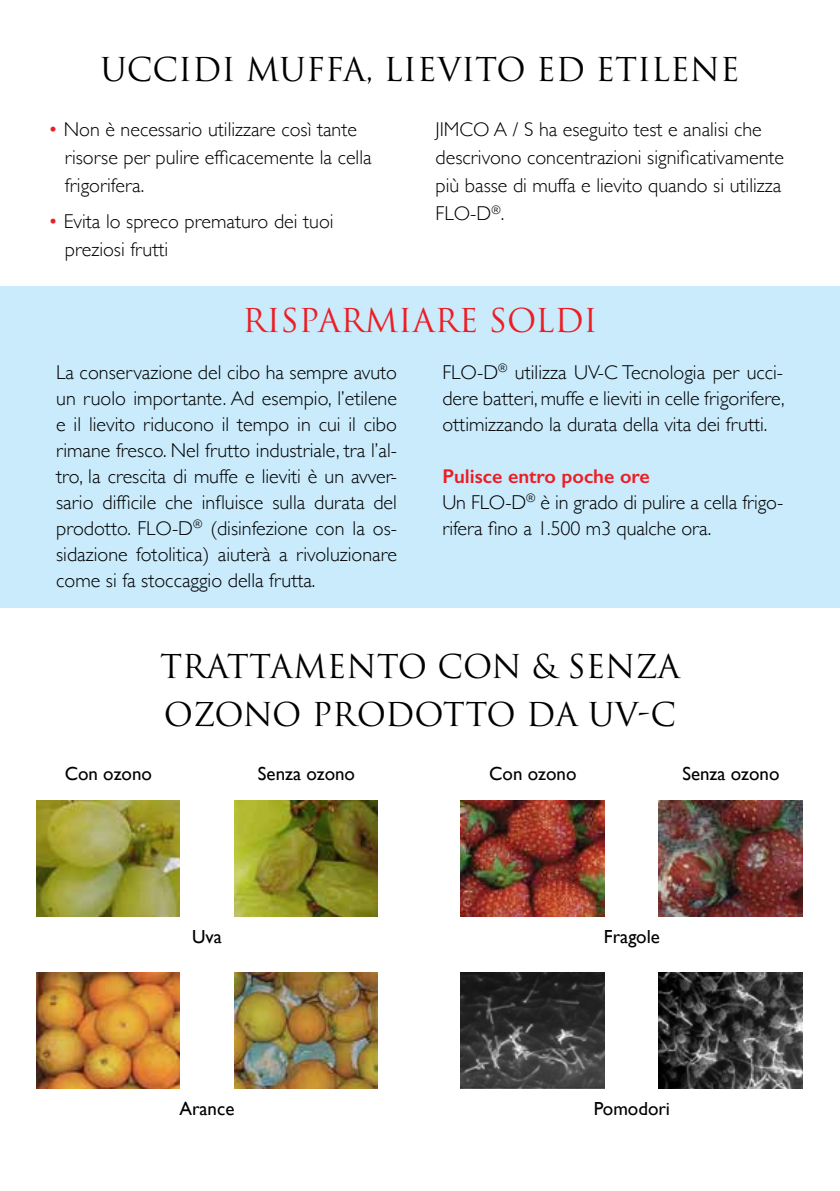
<style>
.page{position:relative;width:840px;height:1191px;background:#fff}
.page>*{position:absolute;margin:0;border:0;box-sizing:border-box;transform-origin:0 0}
.t1{font:32px/48px "Trajan Pro";color:#000}
.t2{font:32px "Trajan Pro";color:#ed1d24}
.t3{font:300 20px/26px "Gill Sans";color:#000}
.t4{font:18.8px "Gill Sans";color:#000}
.s1{color:#ed1d24}
.s2{font-weight:600;color:#ed1d24}
</style>
<div class="page">
<div style="left:0;top:286px;width:839px;height:321px;background:#c9ebfc"></div>
<img style="left:36px;top:800px;width:144px;height:116px">
<img style="left:36px;top:972px;width:144px;height:116px">
<img style="left:460px;top:800px;width:144px;height:116px">
<img style="left:460px;top:972px;width:144px;height:116px">
<img style="left:234px;top:800px;width:143px;height:116px">
<img style="left:234px;top:972px;width:143px;height:116px">
<img style="left:658px;top:800px;width:144px;height:116px">
<img style="left:658px;top:972px;width:144px;height:116px">
<h1 class="t1" style="left:100px;top:45px;width:640px">UCCIDI MUFFA, LIEVITO ED ETILENE</h1>
<p class="t3" style="left:65px;top:115px;width:308px;line-height:28px;text-indent:-17px"><span class="s1">•</span> Non è necessario utilizzare così tante risorse per pulire efficacemente la cella frigorifera.</p>
<p class="t3" style="left:65px;top:207px;width:270px;line-height:28px;text-indent:-17px"><span class="s1">•</span> Evita lo spreco prematuro dei tuoi preziosi frutti</p>
<p class="t3" style="left:435px;top:115px;width:350px;line-height:28px">JIMCO A / S ha eseguito test e analisi che descrivono concentrazioni significativamente più basse di muffa e lievito quando si utilizza FLO-D<sup>®</sup>.</p>
<h1 class="t2" style="left:242px;top:300px;width:356px">RISPARMIARE SOLDI</h1>
<p class="t3" style="left:56px;top:358px;width:342px;text-align:justify">La conservazione del cibo ha sempre avuto un ruolo importante. Ad esempio, l’etilene e il lievito riducono il tempo in cui il cibo rimane fresco. Nel frutto industriale, tra l’al&shy;tro, la crescita di muffe e lieviti è un avver&shy;sario difficile che influisce sulla durata del prodotto. FLO-D<sup>®</sup> (disinfezione con la os&shy;sidazione fotolitica) aiuterà a rivoluzionare come si fa stoccaggio della frutta.</p>
<p class="t3" style="left:442px;top:358px;width:344px;text-align:justify">FLO-D<sup>®</sup> utilizza UV-C Tecnologia per ucci&shy;dere batteri, muffe e lieviti in celle frigorifere, ottimizzando la durata della vita dei frutti.</p>
<p class="t3" style="left:442px;top:462px;width:342px"><span class="s2">Pulisce entro poche ore<br></span>Un FLO-D<sup>®</sup> è in grado di pulire a cella frigo&shy;rifera fino a 1.500 m3 qualche ora.</p>
<h1 class="t1" style="left:160px;top:642px;width:521px">TRATTAMENTO CON &amp; SENZA<br>OZONO PRODOTTO DA UV-C</h1>
<p class="t4" style="left:258px;top:763px;width:98px">Senza ozono</p>
<p class="t4" style="left:682px;top:763px;width:98px">Senza ozono</p>
<p class="t4" style="left:65px;top:763px;width:89px">Con ozono</p>
<p class="t4" style="left:489px;top:763px;width:89px">Con ozono</p>
<p class="t4" style="left:192px;top:925px;width:31px">Uva</p>
<p class="t4" style="left:179px;top:1097px;width:56px">Arance</p>
<p class="t4" style="left:603px;top:925px;width:57px">Fragole</p>
<p class="t4" style="left:593px;top:1097px;width:78px">Pomodori</p>
</div>
